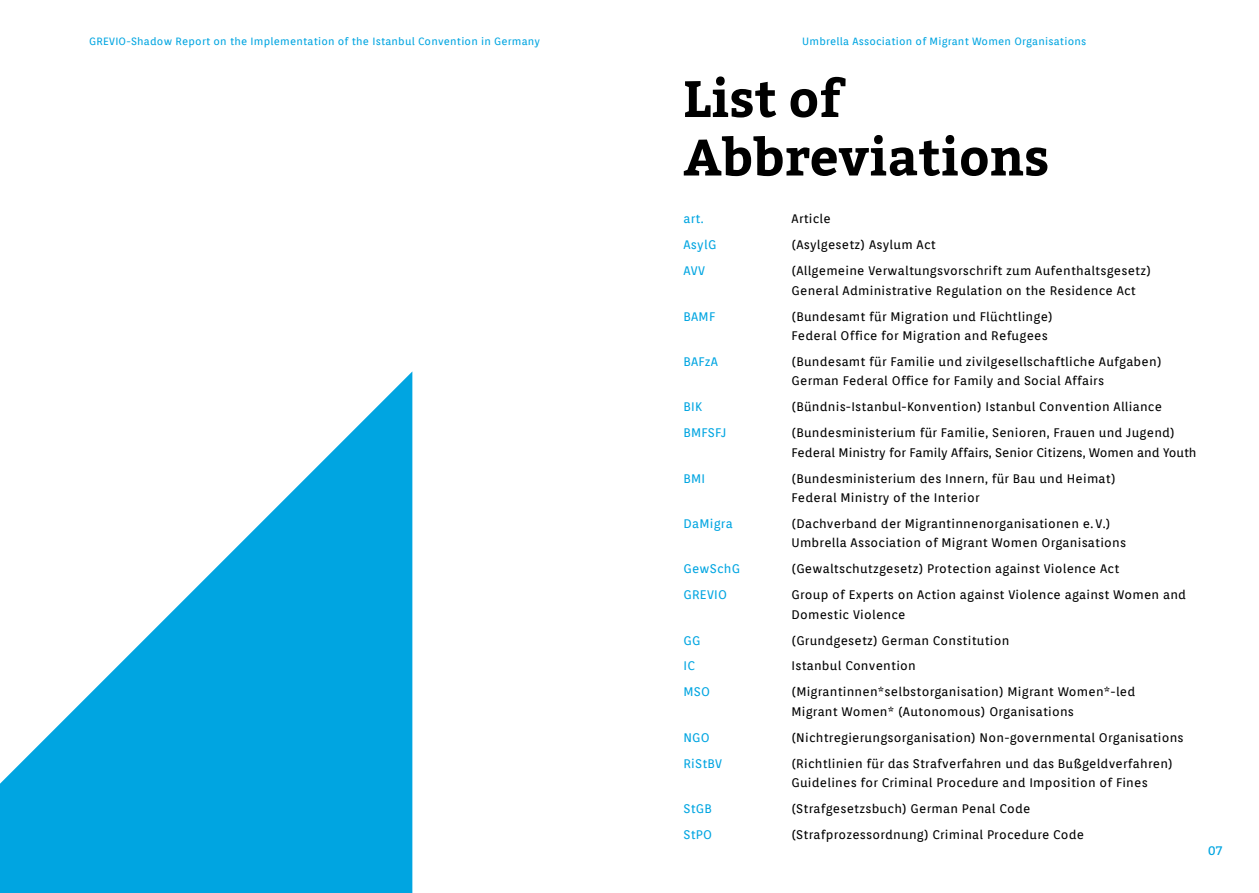
<style>
.page{position:relative;width:1259px;height:893px;background:#fff}
.page>*{position:absolute;margin:0;border:0;box-sizing:border-box;transform-origin:0 0}
.t1{font:700 51px/58.5px "Bitter";color:#000}
.t2{font:12.3px/19.5px "Orienta";letter-spacing:.02em;color:#000}
.t3{font:12.3px/19.5px "Orienta";color:#000}
.t4{font:12.3px "Orienta";letter-spacing:.02em;color:#00a5e1}
.t5{font:12.3px "Bitter";color:#00a5e1}
.t6{font:10.5px "Orienta";letter-spacing:.02em;color:#00a5e1}
</style>
<div class="page">
<svg style="left:0;top:372px;width:412px;height:521px;fill:#00a5e1"></svg>
<p class="t6" style="left:89px;top:35px;width:452px">GREVIO-Shadow Report on the Implementation of the Istanbul Convention in Germany</p>
<p class="t6" style="left:802px;top:35px;width:285px">Umbrella Association of Migrant Women Organisations</p>
<h1 class="t1" style="left:683px;top:71px;width:367px">List of<br>Abbreviations</h1>
<p class="t4" style="left:683px;top:212px;width:22px">art.</p>
<p class="t2" style="left:791px;top:209px;width:41px">Article</p>
<p class="t4" style="left:683px;top:237px;width:34px">AsylG</p>
<p class="t2" style="left:791px;top:235px;width:146px">(Asylgesetz) Asylum Act</p>
<p class="t4" style="left:683px;top:263px;width:23px">AVV</p>
<p class="t2" style="left:791px;top:261px;width:361px">(Allgemeine Verwaltungsvorschrift zum Aufenthaltsgesetz)<br>General Administrative Regulation on the Residence Act</p>
<p class="t4" style="left:683px;top:309px;width:33px">BAMF</p>
<p class="t2" style="left:791px;top:306px;width:263px">(Bundesamt für Migration und Flüchtlinge)<br>Federal Office for Migration and Refugees</p>
<p class="t4" style="left:683px;top:354px;width:36px">BAFzA</p>
<p class="t2" style="left:791px;top:352px;width:371px">(Bundesamt für Familie und zivilgesellschaftliche Aufgaben)<br>German Federal Office for Family and Social Affairs</p>
<p class="t4" style="left:683px;top:399px;width:20px">BIK</p>
<p class="t2" style="left:791px;top:397px;width:372px">(Bündnis-Istanbul-Konvention) Istanbul Convention Alliance</p>
<p class="t4" style="left:683px;top:425px;width:44px">BMFSFJ</p>
<p class="t3" style="left:791px;top:423px;width:406px">(Bundesministerium für Familie, Senioren, Frauen und Jugend)<br>Federal Ministry for Family Affairs, Senior Citizens, Women and Youth</p>
<p class="t4" style="left:683px;top:471px;width:23px">BMI</p>
<p class="t2" style="left:791px;top:468px;width:326px">(Bundesministerium des Innern, für Bau und Heimat)<br>Federal Ministry of the Interior</p>
<p class="t4" style="left:683px;top:516px;width:51px">DaMigra</p>
<p class="t2" style="left:791px;top:514px;width:336px">(Dachverband der Migrantinnenorganisationen e. V.)<br>Umbrella Association of Migrant Women Organisations</p>
<p class="t4" style="left:683px;top:561px;width:58px">GewSchG</p>
<p class="t2" style="left:791px;top:559px;width:329px">(Gewaltschutzgesetz) Protection against Violence Act</p>
<p class="t4" style="left:683px;top:587px;width:45px">GREVIO</p>
<p class="t2" style="left:791px;top:585px;width:396px">Group of Experts on Action against Violence against Women and<br>Domestic Violence</p>
<p class="t4" style="left:683px;top:633px;width:18px">GG</p>
<p class="t2" style="left:791px;top:630px;width:219px">(Grundgesetz) German Constitution</p>
<p class="t4" style="left:683px;top:659px;width:13px">IC</p>
<p class="t2" style="left:791px;top:656px;width:126px">Istanbul Convention</p>
<p class="t4" style="left:683px;top:684px;width:28px">MSO</p>
<p class="t2" style="left:791px;top:682px;width:345px">(Migrantinnen*selbstorganisation) Migrant Women*-led<br>Migrant Women* (Autonomous) Organisations</p>
<p class="t4" style="left:683px;top:730px;width:28px">NGO</p>
<p class="t2" style="left:791px;top:727px;width:394px">(Nichtregierungsorganisation) Non-governmental Organisations</p>
<p class="t4" style="left:683px;top:756px;width:40px">RiStBV</p>
<p class="t2" style="left:791px;top:753px;width:383px">(Richtlinien für das Strafverfahren und das Bußgeldverfahren)<br>Guidelines for Criminal Procedure and Imposition of Fines</p>
<p class="t4" style="left:683px;top:801px;width:30px">StGB</p>
<p class="t2" style="left:791px;top:799px;width:240px">(Strafgesetzsbuch) German Penal Code</p>
<p class="t4" style="left:683px;top:827px;width:30px">StPO</p>
<p class="t2" style="left:791px;top:825px;width:294px">(Strafprozessordnung) Criminal Procedure Code</p>
<p class="t5" style="left:1207px;top:842px;width:16px">07</p>
</div>
